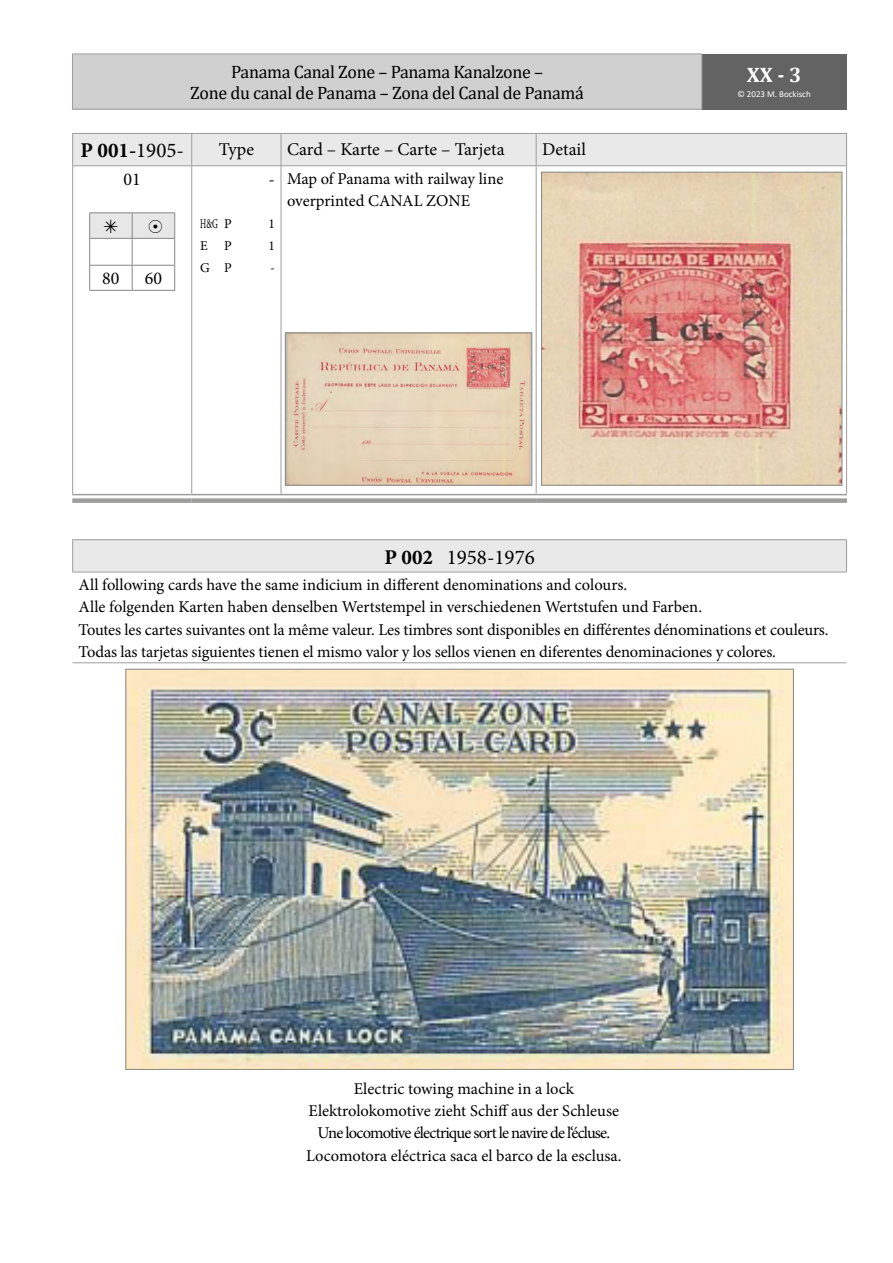
<style>
.page{position:relative;width:893px;height:1263px;background:#fff}
.page>*{position:absolute;margin:0;border:0;box-sizing:border-box;transform-origin:0 0}
.t1{font:21px "Minion Pro";color:#000}
.t2{font:700 21px "Minion Pro";color:#000}
.t3{font:700 21px "Cambria";color:#fff}
.t4{font:18px/21.6px "Cambria";letter-spacing:-.02em;color:#000;text-align:center}
.t5{font:18px "Minion Pro";color:#000}
.t6{font:16.5px/22.2px "Minion Pro";letter-spacing:-.01em;color:#000}
.t7{font:13.5px "Minion Pro";color:#000}
.t8{font:13.5px "Minion Pro";color:#000;scale:.6 1}
.t9{font:9px "Calibri";color:#fff}
.s1{font-weight:400}
.s2{font-weight:700}
</style>
<div class="page">
<div style="left:72px;top:54px;width:630px;height:55px;background:#d0d0d0"></div>
<div style="left:702px;top:54px;width:144px;height:55px;background:#646363"></div>
<hr style="left:72px;top:54px;width:630px;height:1px;background:#9d9d9c">
<hr style="left:72px;top:54px;width:1px;height:55px;background:#9d9d9c">
<hr style="left:702px;top:54px;width:1px;height:55px;background:#9d9d9c">
<hr style="left:72px;top:109px;width:630px;height:1px;background:#9d9d9c">
<div style="left:73px;top:134px;width:773px;height:31px;background:#e9e9e9"></div>
<svg style="left:72px;top:495px;width:120px;height:1px"></svg>
<svg style="left:192px;top:495px;width:89px;height:1px"></svg>
<svg style="left:536px;top:495px;width:311px;height:1px"></svg>
<svg style="left:281px;top:495px;width:255px;height:1px"></svg>
<hr style="left:72px;top:133px;width:120px;height:1px;background:#9d9d9c">
<hr style="left:72px;top:134px;width:1px;height:31px;background:#9d9d9c">
<hr style="left:192px;top:133px;width:89px;height:1px;background:#9d9d9c">
<hr style="left:191px;top:134px;width:1px;height:31px;background:#9d9d9c">
<hr style="left:281px;top:133px;width:255px;height:1px;background:#9d9d9c">
<hr style="left:281px;top:134px;width:1px;height:31px;background:#9d9d9c">
<hr style="left:536px;top:133px;width:311px;height:1px;background:#9d9d9c">
<hr style="left:536px;top:134px;width:1px;height:31px;background:#9d9d9c">
<hr style="left:846px;top:134px;width:1px;height:31px;background:#9d9d9c">
<hr style="left:72px;top:165px;width:120px;height:1px;background:#9d9d9c">
<hr style="left:72px;top:166px;width:1px;height:53px;background:#9d9d9c">
<hr style="left:192px;top:165px;width:89px;height:1px;background:#9d9d9c">
<hr style="left:191px;top:166px;width:1px;height:53px;background:#9d9d9c">
<hr style="left:72px;top:219px;width:1px;height:275px;background:#9d9d9c">
<hr style="left:191px;top:219px;width:1px;height:275px;background:#9d9d9c">
<hr style="left:281px;top:165px;width:255px;height:1px;background:#9d9d9c">
<hr style="left:281px;top:166px;width:1px;height:53px;background:#9d9d9c">
<hr style="left:536px;top:165px;width:311px;height:1px;background:#9d9d9c">
<hr style="left:536px;top:166px;width:1px;height:53px;background:#9d9d9c">
<hr style="left:846px;top:166px;width:1px;height:53px;background:#9d9d9c">
<hr style="left:846px;top:219px;width:1px;height:275px;background:#9d9d9c">
<hr style="left:281px;top:219px;width:1px;height:275px;background:#9d9d9c">
<hr style="left:536px;top:219px;width:1px;height:275px;background:#9d9d9c">
<hr style="left:72px;top:494px;width:120px;height:1px;background:#9d9d9c">
<div style="left:72px;top:498px;width:120px;height:5px;background:#9d9d9c"></div>
<hr style="left:192px;top:494px;width:89px;height:1px;background:#9d9d9c">
<div style="left:192px;top:498px;width:89px;height:5px;background:#9d9d9c"></div>
<hr style="left:536px;top:494px;width:311px;height:1px;background:#9d9d9c">
<div style="left:536px;top:498px;width:311px;height:5px;background:#9d9d9c"></div>
<hr style="left:281px;top:494px;width:255px;height:1px;background:#9d9d9c">
<div style="left:281px;top:498px;width:255px;height:5px;background:#9d9d9c"></div>
<hr style="left:89px;top:212px;width:43px;height:1px;background:#878787">
<hr style="left:132px;top:212px;width:43px;height:1px;background:#878787">
<hr style="left:89px;top:290px;width:43px;height:1px;background:#878787">
<hr style="left:132px;top:290px;width:43px;height:1px;background:#878787">
<img style="left:543px;top:174px;width:297px;height:310px">
<div style="left:541px;top:172px;width:301px;height:314px;border:1px solid #878787"></div>
<img style="left:287px;top:334px;width:243px;height:150px">
<div style="left:285px;top:332px;width:247px;height:154px;border:1px solid #878787"></div>
<div style="left:73px;top:540px;width:774px;height:32px;background:#e9e9e9"></div>
<hr style="left:72px;top:539px;width:775px;height:1px;background:#9d9d9c">
<hr style="left:72px;top:540px;width:1px;height:32px;background:#9d9d9c">
<hr style="left:846px;top:540px;width:1px;height:32px;background:#9d9d9c">
<hr style="left:72px;top:572px;width:775px;height:1px;background:#9d9d9c">
<hr style="left:73px;top:662px;width:774px;height:1px;background:#9d9d9c">
<img style="left:127px;top:671px;width:665px;height:397px">
<svg style="left:89px;top:213px;width:86px;height:77px"></svg>
<p class="t4" style="left:190px;top:61px;width:395px">Panama Canal Zone – Panama Kanalzone –<br>Zone du canal de Panama – Zona del Canal de Panamá</p>
<p class="t3" style="left:747px;top:60px;width:56px">XX - 3</p>
<p class="t9" style="left:737px;top:88px;width:75px">© 2023 M. Bockisch</p>
<p class="t2" style="left:80px;top:136px;width:105px">P 001-<span class="s1">1905-</span></p>
<p class="t5" style="left:219px;top:137px;width:37px">Type</p>
<p class="t5" style="left:287px;top:137px;width:219px">Card – Karte – Carte – Tarjeta</p>
<p class="t5" style="left:542px;top:137px;width:45px">Detail</p>
<p class="t5" style="left:124px;top:167px;width:19px">01</p>
<p class="t6" style="left:287px;top:167px;width:218px">Map of Panama with railway line overprinted CANAL ZONE</p>
<p class="t5" style="left:269px;top:167px;width:8px">-</p>
<p class="t5" style="left:102px;top:266px;width:19px">80</p>
<p class="t5" style="left:145px;top:266px;width:19px">60</p>
<p class="t8" style="left:200px;top:215px;width:54px">H&amp;G P</p>
<p class="t7" style="left:269px;top:215px;width:8px">1</p>
<p class="t7" style="left:200px;top:237px;width:33px">E P</p>
<p class="t7" style="left:269px;top:237px;width:8px">1</p>
<p class="t7" style="left:200px;top:259px;width:33px">G P</p>
<p class="t7" style="left:270px;top:259px;width:6px">-</p>
<p class="t1" style="left:384px;top:543px;width:152px"><span class="s2">P 002</span> 1958-1976</p>
<p class="t6" style="left:79px;top:574px;width:751px">All following cards have the same indicium in different denominations and colours.<br>Alle folgenden Karten haben denselben Wertstempel in verschiedenen Wertstufen und Farben.<br>Toutes les cartes suivantes ont la même valeur. Les timbres sont disponibles en différentes dénominations et couleurs.<br>Todas las tarjetas siguientes tienen el mismo valor y los sellos vienen en diferentes denominaciones y colores.</p>
<p class="t6" style="left:306px;top:1077px;width:317px;text-align:center">Electric towing machine in a lock Elektrolokomotive zieht Schiff aus der Schleuse Une locomotive électrique sort le navire de l‘écluse.<br>Locomotora eléctrica saca el barco de la esclusa.</p>
</div>
